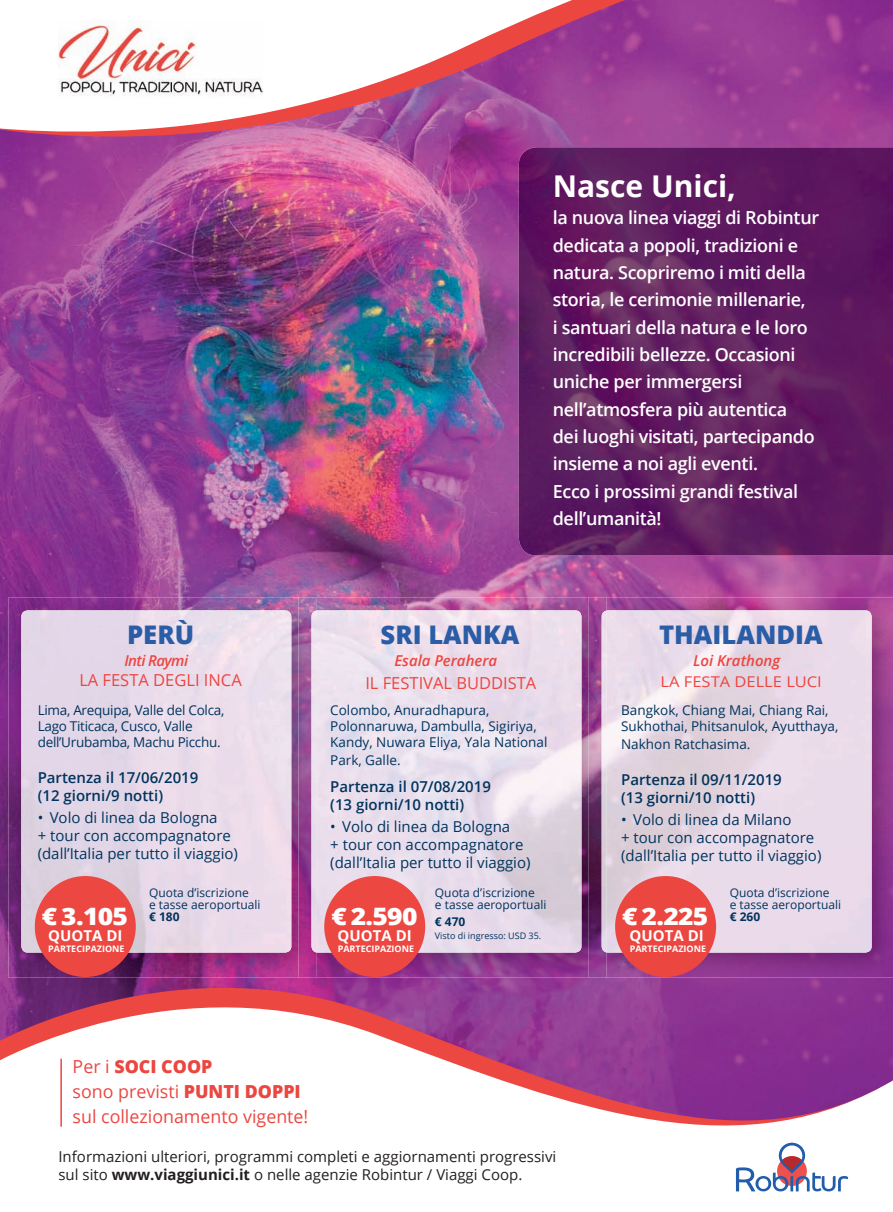
<style>
.page{position:relative;width:893px;height:1212px;background:#fff}
.page>*{position:absolute;margin:0;border:0;box-sizing:border-box;transform-origin:0 0}
.t1{font:700 30px "Open Sans";color:#fff}
.t2{font:800 25.65px "Open Sans";color:#2b5da7}
.t3{font:800 24px "Open Sans";letter-spacing:-.025em;color:#fff;scale:1.1 1}
.t4{font:600 18px/27.3px "Open Sans";letter-spacing:-.02em;color:#fff}
.t5{font:18px/25px "Open Sans";color:#ec4641}
.t6{font:16.5px "Open Sans";color:#ec4641}
.t7{font:15px/18px "Open Sans";color:#00345e}
.t8{font:15px/18px "Open Sans";color:#231f20}
.t9{font:600 15px/18px "Open Sans";color:#00345e}
.t10{font:italic 600 15px "Open Sans";color:#ec4641}
.t11{font:700 15px "Open Sans";color:#fff}
.t12{font:italic 600 15px "Open Sans";letter-spacing:-.04em;color:#ec4641}
.t13{font:14.85px "Open Sans";color:#ec4641;scale:1.11 1}
.t14{font:13.5px/16.2px "Open Sans";color:#00345e}
.t15{font:13.5px/16.2px "Open Sans";letter-spacing:-.02em;color:#00345e}
.t16{font:12px/12px "Open Sans";color:#00345e}
.t17{font:700 12px "Open Sans";color:#00345e}
.t18{font:700 9px "Open Sans";color:#fff}
.t19{font:9px "Open Sans";color:#00345e}
.s1{font-weight:800}
.s2{font-weight:700}
</style>
<div class="page">
<img style="left:0;top:176px;width:893px;height:764px">
<img style="left:519px;top:176px;width:374px;height:379px">
<svg style="left:0;top:959px;width:893px;height:233px"></svg>
<svg style="left:736px;top:1143px;width:112px;height:48px"></svg>
<img style="left:8px;top:597px;width:290px;height:380px">
<img style="left:21px;top:610px;width:270px;height:342px">
<img style="left:316px;top:597px;width:273px;height:380px">
<img style="left:298px;top:597px;width:18px;height:380px">
<img style="left:311px;top:610px;width:270px;height:342px">
<img style="left:606px;top:597px;width:287px;height:380px">
<img style="left:589px;top:597px;width:17px;height:380px">
<img style="left:602px;top:610px;width:270px;height:342px">
<div style="left:35px;top:876px;width:101px;height:101px;background:#ec4741;border-radius:50%"></div>
<div style="left:324px;top:876px;width:101px;height:101px;background:#ec4741;border-radius:50%"></div>
<div style="left:615px;top:876px;width:101px;height:101px;background:#ec4640;border-radius:50%"></div>
<svg style="left:0;top:0;width:893px;height:176px"></svg>
<svg style="left:0;top:0;width:850px;height:171px"></svg>
<hr style="left:60px;top:1059px;width:2px;height:68px;background:#ec4641">
<img style="left:58px;top:21px;width:205px;height:77px">
<h1 class="t1" style="left:553px;top:165px;width:185px">Nasce Unici,</h1>
<p class="t4" style="left:553px;top:204px;width:268px">la nuova linea viaggi di Robintur dedicata a popoli, tradizioni e natura. Scopriremo i miti della storia, le cerimonie millenarie,<br>i santuari della natura e le loro incredibili bellezze. Occasioni uniche per immergersi nell’atmosfera più autentica<br>dei luoghi visitati, partecipando insieme a noi agli eventi.<br>Ecco i prossimi grandi festival dell’umanità!</p>
<h2 class="t2" style="left:127px;top:615px;width:69px">PERÙ</h2>
<h2 class="t2" style="left:381px;top:615px;width:140px">SRI LANKA</h2>
<h2 class="t2" style="left:659px;top:615px;width:165px">THAILANDIA</h2>
<p class="t12" style="left:124px;top:650px;width:65px">Inti Raymi</p>
<p class="t10" style="left:394px;top:650px;width:104px">Esala Perahera</p>
<p class="t10" style="left:693px;top:650px;width:89px">Loi Krathong</p>
<p class="t6" style="left:79px;top:669px;width:164px">LA FESTA DEGLI INCA</p>
<p class="t6" style="left:365px;top:671px;width:173px">IL FESTIVAL BUDDISTA</p>
<p class="t13" style="left:661px;top:672px;width:147px">LA FESTA DELLE LUCI</p>
<p class="t15" style="left:38px;top:701px;width:188px">Lima, Arequipa, Valle del Colca,<br>Lago Titicaca, Cusco, Valle dell’Urubamba, Machu Picchu.</p>
<p class="t9" style="left:38px;top:768px;width:162px">Partenza il 17/06/2019 (12 giorni/9 notti)</p>
<p class="t7" style="left:38px;top:808px;width:202px">• Volo di linea da Bologna<br>+ tour con accompagnatore (dall’Italia per tutto il viaggio)</p>
<p class="t16" style="left:149px;top:886px;width:113px">Quota d’iscrizione<br>e tasse aeroportuali</p>
<p class="t17" style="left:149px;top:908px;width:32px">€ 180</p>
<h3 class="t3" style="left:42px;top:898px;width:80px">€ 3.105</h3>
<p class="t11" style="left:48px;top:925px;width:76px">QUOTA DI</p>
<p class="t18" style="left:48px;top:942px;width:78px">PARTECIPAZIONE</p>
<p class="t14" style="left:330px;top:701px;width:219px">Colombo, Anuradhapura,<br>Polonnaruwa, Dambulla, Sigiriya,<br>Kandy, Nuwara Eliya, Yala National</p>
<p class="t14" style="left:330px;top:752px;width:72px">Park, Galle.</p>
<p class="t9" style="left:330px;top:777px;width:162px">Partenza il 07/08/2019 (13 giorni/10 notti)</p>
<p class="t7" style="left:330px;top:817px;width:202px">• Volo di linea da Bologna<br>+ tour con accompagnatore (dall’Italia per tutto il viaggio)</p>
<p class="t14" style="left:621px;top:701px;width:219px">Bangkok, Chiang Mai, Chiang Rai,<br>Sukhothai, Phitsanulok, Ayutthaya,</p>
<p class="t14" style="left:621px;top:735px;width:131px">Nakhon Ratchasima.</p>
<p class="t9" style="left:621px;top:770px;width:162px">Partenza il 09/11/2019 (13 giorni/10 notti)</p>
<p class="t7" style="left:621px;top:810px;width:202px">• Volo di linea da Milano<br>+ tour con accompagnatore (dall’Italia per tutto il viaggio)</p>
<p class="t16" style="left:435px;top:886px;width:113px">Quota d’iscrizione<br>e tasse aeroportuali</p>
<p class="t17" style="left:435px;top:913px;width:32px">€ 470</p>
<p class="t19" style="left:435px;top:929px;width:108px">Visto di ingresso: USD 35.</p>
<h3 class="t3" style="left:331px;top:898px;width:80px">€ 2.590</h3>
<h3 class="t3" style="left:622px;top:898px;width:80px">€ 2.225</h3>
<p class="t11" style="left:338px;top:925px;width:76px">QUOTA DI</p>
<p class="t18" style="left:338px;top:942px;width:78px">PARTECIPAZIONE</p>
<p class="t11" style="left:630px;top:925px;width:76px">QUOTA DI</p>
<p class="t18" style="left:630px;top:942px;width:78px">PARTECIPAZIONE</p>
<p class="t16" style="left:730px;top:886px;width:113px">Quota d’iscrizione<br>e tasse aeroportuali</p>
<p class="t17" style="left:730px;top:908px;width:32px">€ 260</p>
<p class="t5" style="left:73px;top:1054px;width:237px">Per i <span class="s1">SOCI COOP<br></span>sono previsti <span class="s1">PUNTI DOPPI </span>sul collezionamento vigente!</p>
<p class="t8" style="left:58px;top:1147px;width:499px">Informazioni ulteriori, programmi completi e aggiornamenti progressivi sul sito <span class="s2">www.viaggiunici.it</span> o nelle agenzie Robintur / Viaggi Coop.</p>
</div>
